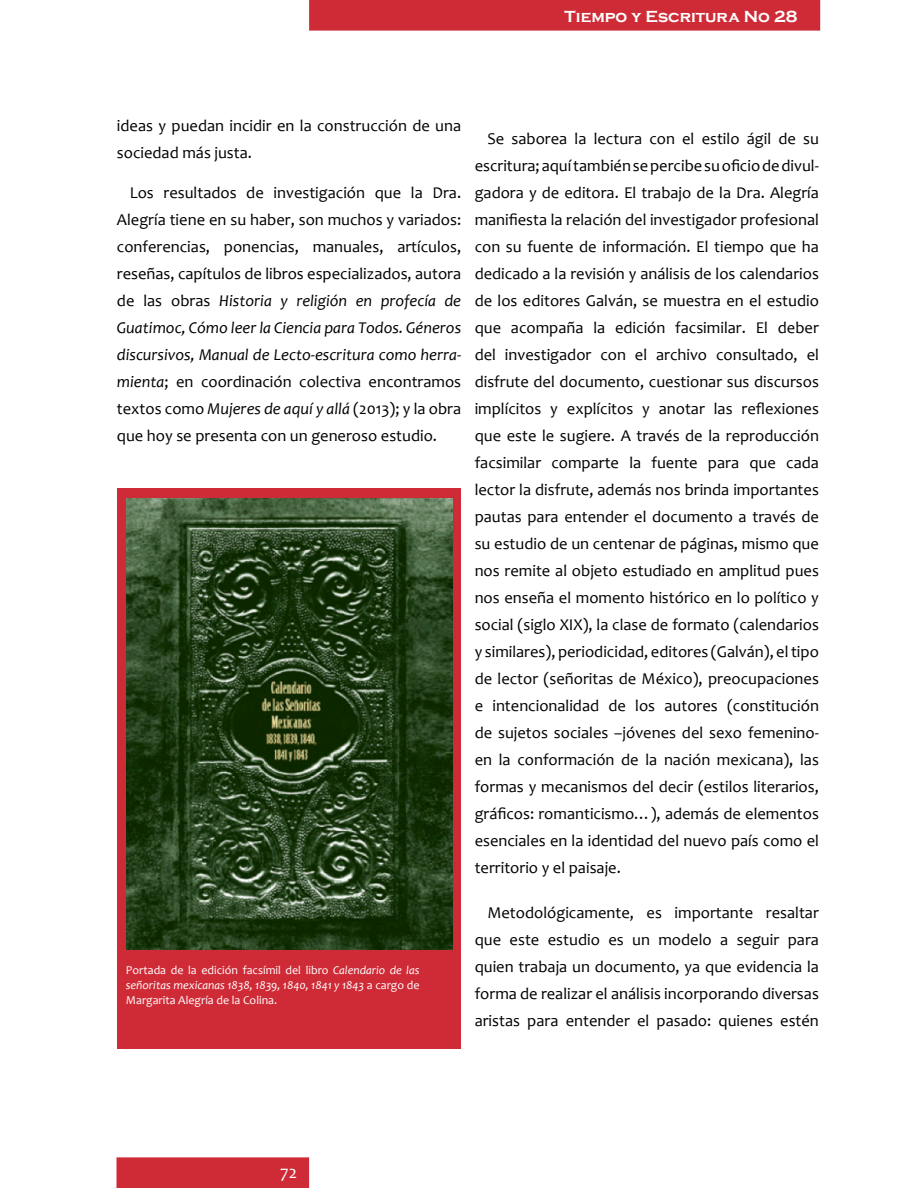
<style>
.page{position:relative;width:918px;height:1188px;background:#fff}
.page>*{position:absolute;margin:0;border:0;box-sizing:border-box;transform-origin:0 0}
.t1{font:18px "Candara";color:#fff}
.t2{font:16.5px/27px "Candara";color:#000;text-align:justify}
.t3{font:700 16.5px "Copperplate Gothic";color:#fff}
.t4{font:12px/15px "Candara";color:#fff;text-align:justify}
.s1{font-style:italic}
</style>
<div class="page">
<div style="left:309px;top:0;width:511px;height:31px;background:#cf2b37;border:2px solid #cf2b37"></div>
<div style="left:117px;top:1157px;width:192px;height:31px;background:#cf2b37;border:2px solid #cf2b37"></div>
<div style="left:117px;top:488px;width:343px;height:561px;background:#cf2b37"></div>
<img style="left:127px;top:498px;width:325px;height:451px">
<p class="t3" style="left:565px;top:7px;width:234px">Tiempo y Escritura No 28</p>
<p class="t2" style="left:117px;top:112px;width:346px">ideas y puedan incidir en la construcción de una sociedad más justa.</p>
<p class="t2" style="left:117px;top:179px;width:346px;text-indent:13px">Los resultados de investigación que la Dra.<br>Alegría tiene en su haber, son muchos y variados: conferencias, ponencias, manuales, artículos, reseñas, capítulos de libros especializados, autora de las obras <span class="s1">Historia y religión en profecía de Guatimoc, Cómo leer la Ciencia para Todos. Géneros discursivos, Manual de Lecto-escritura como herra&shy;mienta</span>; en coordinación colectiva encontramos textos como <span class="s1">Mujeres de aquí y allá</span> (2013); y la obra que hoy se presenta con un generoso estudio.</p>
<p class="t4" style="left:126px;top:962px;width:295px">Portada de la edición facsímil del libro <span class="s1">Calendario de las señoritas mexicanas 1838, 1839, 1840, 1841 y 1843</span> a cargo de Margarita Alegría de la Colina.</p>
<p class="t2" style="left:475px;top:125px;width:346px;text-indent:13px">Se saborea la lectura con el estilo ágil de su escritura; aquí también se percibe su oficio de divul&shy;gadora y de editora. El trabajo de la Dra. Alegría manifiesta la relación del investigador profesional con su fuente de información. El tiempo que ha dedicado a la revisión y análisis de los calendarios de los editores Galván, se muestra en el estudio que acompaña la edición facsimilar. El deber del investigador con el archivo consultado, el disfrute del documento, cuestionar sus discursos implícitos y explícitos y anotar las reflexiones que este le sugiere. A través de la reproducción facsimilar comparte la fuente para que cada lector la disfrute, además nos brinda importantes pautas para entender el documento a través de su estudio de un centenar de páginas, mismo que nos remite al objeto estudiado en amplitud pues nos enseña el momento histórico en lo político y social (siglo XIX), la clase de formato (calendarios y similares), periodicidad, editores (Galván), el tipo de lector (señoritas de México), preocupaciones e intencionalidad de los autores (constitución de sujetos sociales –jóvenes del sexo femenino&shy;en la conformación de la nación mexicana), las formas y mecanismos del decir (estilos literarios, gráficos: romanticismo…), además de elementos esenciales en la identidad del nuevo país como el territorio y el paisaje.</p>
<p class="t2" style="left:475px;top:899px;width:346px;text-indent:13px">Metodológicamente, es importante resaltar que este estudio es un modelo a seguir para quien trabaja un documento, ya que evidencia la forma de realizar el análisis incorporando diversas aristas para entender el pasado: quienes estén</p>
<p class="t1" style="left:280px;top:1161px;width:18px">72</p>
</div>
